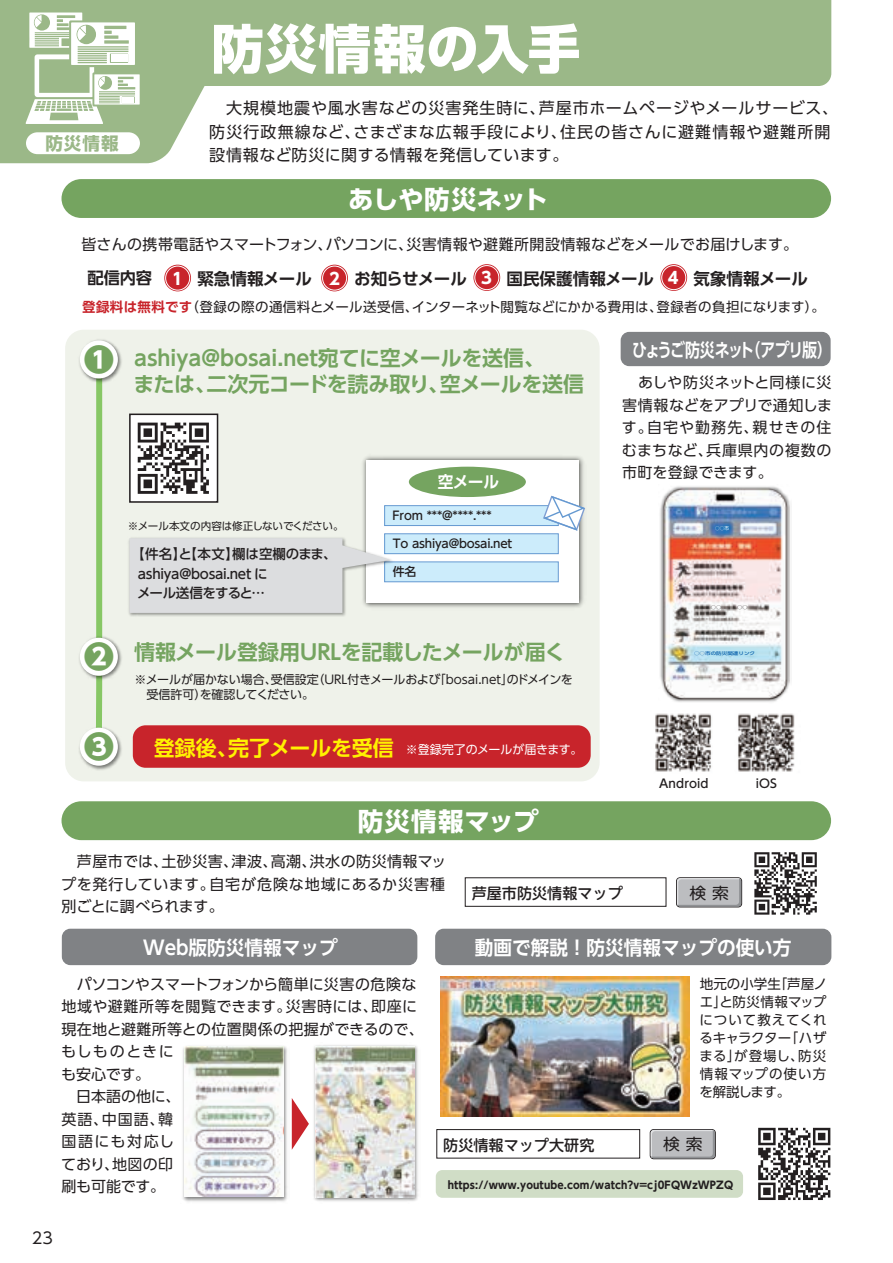
<style>
.page{position:relative;width:893px;height:1263px;background:#fff}
.page>*{position:absolute;margin:0;border:0;box-sizing:border-box;transform-origin:0 0}
.t1{font:800 52.5px "UD Shin Go Pro";letter-spacing:.015em;color:#fff}
.t2{font:800 30.45px "UD Shin Go Pro";color:#75a460}
.t3{font:700 25.5px "UD Shin Go Pro";letter-spacing:.005em;color:#fff}
.t4{font:700 25.5px "UD Shin Go Pro";letter-spacing:.035em;color:#fff}
.t5{font:700 21px/25.5px "UD Shin Go Pro De";color:#75a460}
.t6{font:700 19.35px "UD Shin Go Pro De";color:#fff;scale:.96 1}
.t7{font:700 18.6px "UD Shin Go Pro De";letter-spacing:-.085em;color:#fff;scale:.8 1}
.t8{font:700 17.55px "UD Shin Go Pro";color:#9bb888}
.t9{font:700 16.5px "UD Shin Go Pro De";color:#231f20}
.t10{font:700 16.35px "UD Shin Go Pro De";color:#231f20}
.t11{font:700 16.35px "UD Shin Go Pro De";color:#fff;scale:.96 1}
.t12{font:16.05px/23.2px "UD Shin Go Pro";letter-spacing:.05em;color:#231f20}
.t13{font:15.9px "UD Shin Go Pro";color:#231f20}
.t14{font:15.75px "UD Shin M Go Pro";color:#231f20;scale:1.07 1}
.t15{font:500 15.15px "UD Shin M Go Pro";color:#231f20}
.t16{font:15px/22.5px "UD Shin Go Pro";letter-spacing:.025em;color:#231f20;text-align:justify}
.t17{font:13.5px/18px "UD Shin Go Pro";letter-spacing:.015em;color:#231f20;text-align:justify}
.t18{font:500 13.5px/19.5px "UD Shin Go Pro";letter-spacing:-.015em;color:#231f20}
.t19{font:12px/15px "UD Shin Go Pro";letter-spacing:-.005em;color:#231f20}
.t20{font:12px "UD Shin Go Pro";color:#fff}
.t21{font:500 12px "UD Shin Go Pro";letter-spacing:.015em;color:#231f20}
.t22{font:500 11.85px "UD Shin Go Pro";letter-spacing:-.015em;color:#231f20}
.t23{font:700 10.5px "UD Shin Go Pro";letter-spacing:.015em;color:#231f20}
.t24{font:10.5px "UD Shin Go Pro";letter-spacing:-.015em;color:#231f20}
.t25{font:4.65px "UD Shin M Go Pro";color:#fff}
.t26{font:500 4.5px "UD Shin Go Pro";color:#015aaa;scale:1.24 1}
.t27{font:700 4.5px "UD Shin Go Pro De";color:#231f20;scale:1.2 1}
.s1{font-family:"UD Shin Go Pro";color:#fff}
.s2{font-family:"UD Shin Go Pro";font-size:16.35px;color:#fff}
.s3{font-family:"UD Shin Go Pro De";font-weight:700;color:#c8242b}
.s4{font-family:"UD Shin Go Pro De";font-weight:700;font-size:21px;color:#fff101}
</style>
<div class="page">
<div style="left:65px;top:330px;width:535px;height:451px;background:#eff2ea;border-radius:19px"></div>
<div style="left:133px;top:725px;width:458px;height:43px;background:#c8242b;border-radius:13px"></div>
<svg style="left:96px;top:384px;width:7px;height:341px;background:#95cc77"></svg>
<div style="left:436px;top:1170px;width:307px;height:28px;background:#d0ddc6;border-radius:7px"></div>
<div style="left:0;top:0;width:831px;height:86px;background:#9bb888"></div>
<svg style="left:0;top:13px;width:213px;height:150px"></svg>
<div style="left:62px;top:179px;width:769px;height:39px;background:#75a460;border-radius:20px"></div>
<div style="left:62px;top:801px;width:769px;height:39px;background:#75a460;border-radius:20px"></div>
<div style="left:621px;top:332px;width:210px;height:34px;background:#808285;border-radius:9px"></div>
<div style="left:62px;top:929px;width:355px;height:36px;background:#808285;border-radius:9px"></div>
<div style="left:435px;top:929px;width:396px;height:36px;background:#808285;border-radius:9px"></div>
<img style="left:363px;top:456px;width:221px;height:152px">
<div style="left:366px;top:460px;width:212px;height:142px;background:#fff"></div>
<div style="left:385px;top:506px;width:173px;height:19px;background:#ccecfb"></div>
<div style="left:384px;top:505px;width:174px;height:21px;border:1px solid #6599d1"></div>
<div style="left:385px;top:534px;width:173px;height:20px;background:#ccecfb"></div>
<div style="left:384px;top:534px;width:174px;height:20px;border:1px solid #6599d1"></div>
<div style="left:385px;top:562px;width:173px;height:20px;background:#ccecfb"></div>
<div style="left:384px;top:562px;width:174px;height:20px;border:1px solid #6599d1"></div>
<img style="left:128px;top:535px;width:267px;height:81px">
<svg style="left:129px;top:538px;width:261px;height:75px;background:#dddfe0"></svg>
<svg style="left:541px;top:494px;width:44px;height:38px"></svg>
<img style="left:79px;top:339px;width:43px;height:45px">
<div style="left:80px;top:340px;width:38px;height:38px;background:#fff;border-radius:50%"></div>
<img style="left:79px;top:635px;width:43px;height:46px">
<div style="left:80px;top:638px;width:38px;height:38px;background:#fff;border-radius:50%"></div>
<div style="left:129px;top:413px;width:89px;height:90px;border:2px solid #231f20"></div>
<img style="left:131px;top:415px;width:87px;height:87px">
<svg style="left:164px;top:265px;width:27px;height:26px"></svg>
<div style="left:165px;top:266px;width:25px;height:24px;border:1px solid #fff;border-radius:50%"></div>
<svg style="left:321px;top:265px;width:27px;height:26px"></svg>
<div style="left:322px;top:266px;width:25px;height:24px;border:1px solid #fff;border-radius:50%"></div>
<svg style="left:473px;top:264px;width:27px;height:27px"></svg>
<div style="left:475px;top:265px;width:24px;height:25px;border:1px solid #fff;border-radius:50%"></div>
<svg style="left:660px;top:264px;width:27px;height:27px"></svg>
<div style="left:661px;top:265px;width:25px;height:25px;border:1px solid #fff;border-radius:50%"></div>
<div style="left:409px;top:467px;width:117px;height:30px;background:#75a460;border-radius:50%"></div>
<img style="left:79px;top:725px;width:43px;height:45px">
<div style="left:80px;top:728px;width:38px;height:38px;background:#fff;border-radius:50%"></div>
<img style="left:655px;top:713px;width:57px;height:59px">
<img style="left:738px;top:713px;width:57px;height:59px">
<img style="left:660px;top:486px;width:118px;height:198px">
<img style="left:662px;top:488px;width:128px;height:214px">
<div style="left:676px;top:877px;width:66px;height:30px;border:1px solid #231f20;border-radius:3px"></div>
<svg style="left:677px;top:878px;width:64px;height:29px;background:#b8b9bc"></svg>
<div style="left:650px;top:1129px;width:66px;height:30px;border:1px solid #231f20;border-radius:3px"></div>
<svg style="left:651px;top:1130px;width:64px;height:28px;background:#babbbe"></svg>
<div style="left:437px;top:1129px;width:203px;height:29px;border:1px solid #231f20"></div>
<svg style="left:292px;top:1098px;width:17px;height:52px"></svg>
<img style="left:183px;top:1046px;width:105px;height:156px">
<img style="left:184px;top:1046px;width:99px;height:151px">
<img style="left:313px;top:1045px;width:105px;height:156px">
<img style="left:315px;top:1047px;width:99px;height:150px">
<svg style="left:754px;top:852px;width:63px;height:63px"></svg>
<img style="left:440px;top:976px;width:249px;height:140px">
<svg style="left:758px;top:1128px;width:72px;height:72px"></svg>
<p class="t8" style="left:46px;top:129px;width:75px">防災情報</p>
<p class="t1" style="left:211px;top:6px;width:370px">防災情報の入手</p>
<p class="t12" style="left:209px;top:96px;width:630px">　大規模地震や風水害などの災害発生時に、芦屋市ホームページやメールサービス、防災行政無線など、さまざまな広報手段により、住民の皆さんに避難情報や避難所開設情報など防災に関する情報を発信しています。</p>
<p class="t3" style="left:348px;top:178px;width:201px">あしや防災ネット</p>
<p class="t16" style="left:66px;top:233px;width:734px">　皆さんの携帯電話やスマートフォン、パソコンに、災害情報や避難所開設情報などをメールでお届けします。</p>
<p class="t10" style="left:88px;top:265px;width:97px">配信内容 <span class="s1">1</span></p>
<p class="t9" style="left:329px;top:265px;width:480px"><span class="s2">2</span> お知らせメール <span class="s2">3</span> 国民保護情報メール <span class="s2">4</span> 気象情報メール</p>
<p class="t9" style="left:197px;top:266px;width:116px">緊急情報メール</p>
<p class="t17" style="left:82px;top:297px;width:744px"><span class="s3">登録料は無料です</span>（登録の際の通信料とメール送受信、インターネット閲覧などにかかる費用は、登録者の負担になります）。</p>
<p class="t2" style="left:84px;top:334px;width:32px">❶</p>
<p class="t5" style="left:133px;top:345px;width:452px">ashiya@bosai.net宛てに空メールを送信、<br>または、二次元コードを読み取り、空メールを送信</p>
<p class="t11" style="left:438px;top:469px;width:66px">空メール</p>
<p class="t7" style="left:632px;top:335px;width:252px">ひょうご防災ネット（アプリ版）</p>
<p class="t16" style="left:622px;top:371px;width:212px">　あしや防災ネットと同様に災害情報などをアプリで通知します。自宅や勤務先、親せきの住むまちなど、兵庫県内の複数の市町を登録できます。</p>
<p class="t24" style="left:128px;top:517px;width:217px">※メール本文の内容は修正しないでください。</p>
<p class="t18" style="left:137px;top:544px;width:201px;text-indent:-6px">【件名】と【本文】欄は空欄のまま、ashiya@bosai.net に<br>メール送信をすると…</p>
<p class="t22" style="left:393px;top:506px;width:101px">From ***@****.***</p>
<p class="t22" style="left:393px;top:534px;width:121px">To ashiya@bosai.net</p>
<p class="t22" style="left:393px;top:562px;width:25px">件名</p>
<p class="t25" style="left:715px;top:525px;width:15px">○○市</p>
<p class="t27" style="left:711px;top:603px;width:10px">○○</p>
<p class="t27" style="left:737px;top:603px;width:10px">○○</p>
<p class="t2" style="left:84px;top:632px;width:32px">❷</p>
<p class="t5" style="left:134px;top:638px;width:433px">情報メール登録用URLを記載したメールが届く</p>
<p class="t26" style="left:694px;top:650px;width:55px">○○市の防災関連リンク　</p>
<p class="t19" style="left:135px;top:672px;width:440px">※メールが届かない場合、受信設定（URL付きメールおよび「bosai.net」のドメインを　受信許可）を確認してください。</p>
<p class="t2" style="left:84px;top:722px;width:32px">❸</p>
<p class="t20" style="left:154px;top:739px;width:430px"><span class="s4">登録後、完了メールを受信　</span>※登録完了のメールが届きます。</p>
<p class="t21" style="left:659px;top:774px;width:51px">Android</p>
<p class="t21" style="left:756px;top:774px;width:23px">iOS</p>
<p class="t4" style="left:358px;top:801px;width:183px">防災情報マップ</p>
<p class="t16" style="left:61px;top:850px;width:386px">　芦屋市では、土砂災害、津波、高潮、洪水の防災情報マップを発行しています。自宅が危険な地域にあるか災害種別ごとに調べられます。</p>
<p class="t6" style="left:143px;top:932px;width:204px">Web版防災情報マップ</p>
<p class="t15" style="left:472px;top:881px;width:153px">芦屋市防災情報マップ</p>
<p class="t14" style="left:690px;top:880px;width:38px">検 索</p>
<p class="t6" style="left:475px;top:932px;width:331px">動画で解説！防災情報マップの使い方</p>
<p class="t16" style="left:61px;top:972px;width:364px;text-align:left">　パソコンやスマートフォンから簡単に災害の危険な地域や避難所等を閲覧できます。災害時には、即座に現在地と避難所等との位置関係の把握ができるので、もしものときに<br>も安心です。<br>　日本語の他に、<br>英語、中国語、韓<br>国語にも対応し<br>ており、地図の印<br>刷も可能です。</p>
<p class="t13" style="left:32px;top:1224px;width:23px">23</p>
<p class="t17" style="left:699px;top:974px;width:129px">地元の小学生「芦屋ノエ」と防災情報マップについて教えてくれるキャラクター「ハザまる」が登場し、防災情報マップの使い方を解説します。</p>
<p class="t15" style="left:443px;top:1132px;width:153px">防災情報マップ大研究</p>
<p class="t14" style="left:663px;top:1132px;width:38px">検 索</p>
<p class="t23" style="left:448px;top:1176px;width:287px">https://www.youtube.com/watch?v=cj0FQWzWPZQ</p>
</div>
